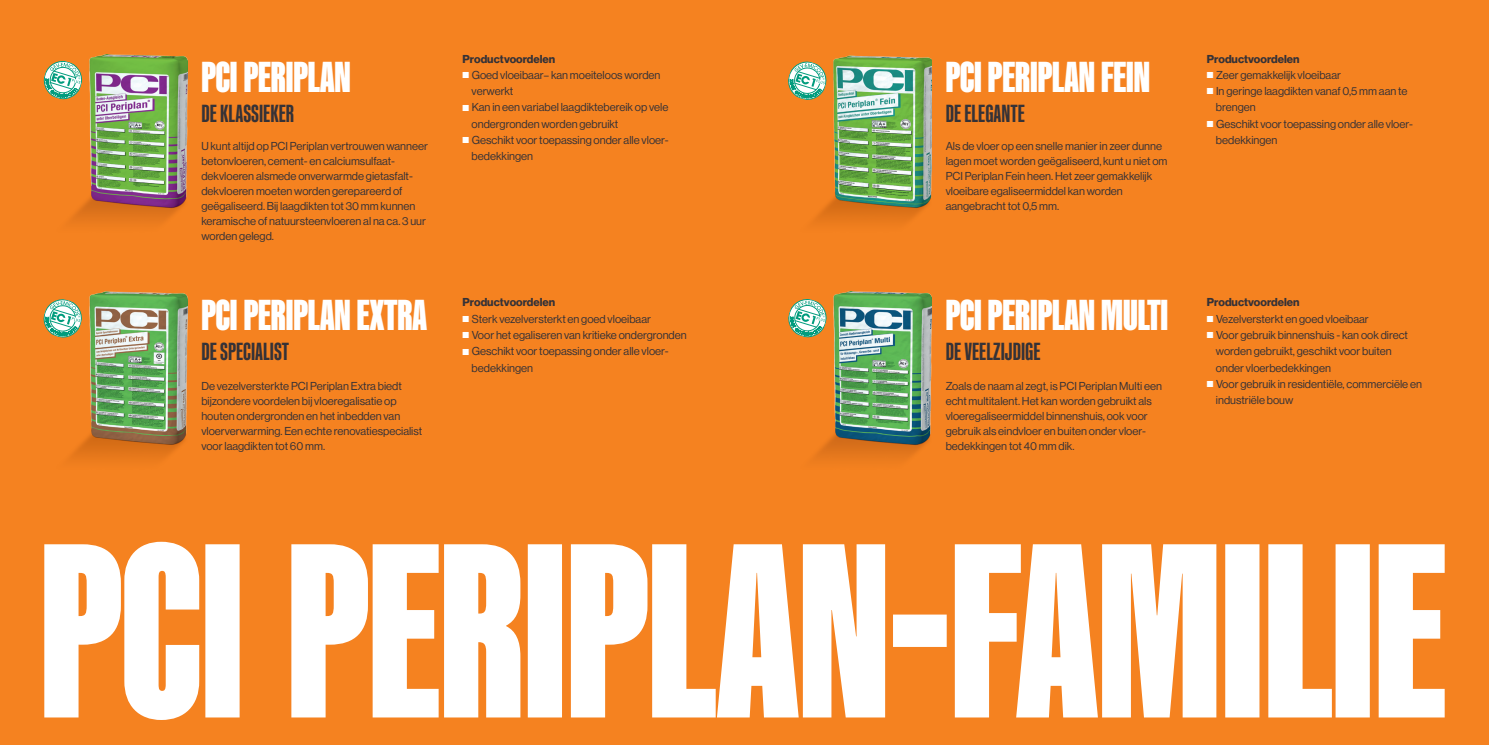
<style>
.page{position:relative;width:1489px;height:745px;background:#fff}
.page>*{position:absolute;margin:0;border:0;box-sizing:border-box;transform-origin:0 0}
.t1{font:900 43.75px "Kaneda Gothic";color:#fff}
.t2{font:700 25px "Kaneda Gothic";color:#353237}
.t3{font:11.25px/15px "Neue Haas Display";color:#353237}
.t4{font:700 11.25px "Neue Haas Display";color:#353237}
.s1{color:#fff}
</style>
<div class="page">
<div style="left:0;top:0;width:1488px;height:744px;background:#f58220"></div>
<img style="left:71px;top:54px;width:116px;height:169px">
<img style="left:71px;top:291px;width:116px;height:169px">
<img style="left:815px;top:55px;width:116px;height:168px">
<img style="left:815px;top:291px;width:116px;height:169px">
<svg style="left:44px;top:541px;width:1400px;height:178px;fill:#fff"></svg>
<svg style="left:788px;top:60px;width:40px;height:41px"></svg>
<svg style="left:788px;top:297px;width:40px;height:42px"></svg>
<svg style="left:43px;top:297px;width:41px;height:42px"></svg>
<svg style="left:43px;top:59px;width:41px;height:42px"></svg>
<p class="t4" style="left:462px;top:52px;width:94px">Productvoordelen</p>
<p class="t3" style="left:471px;top:67px;width:190px;line-height:16.2px;text-indent:-9px"><span class="s1">■</span> Goed vloeibaar– kan moeiteloos worden verwerkt</p>
<p class="t3" style="left:471px;top:99px;width:198px;line-height:16.2px;text-indent:-9px"><span class="s1">■</span> Kan in een variabel laagdiktebereik op vele ondergronden worden gebruikt</p>
<p class="t3" style="left:471px;top:132px;width:198px;line-height:16.2px;text-indent:-9px"><span class="s1">■</span> Geschikt voor toepassing onder alle vloer&shy;bedekkingen</p>
<h1 class="t1" style="left:201px;top:52px;width:151px">PCI PERIPLAN</h1>
<h2 class="t2" style="left:201px;top:99px;width:94px">DE KLASSIEKER</h2>
<h1 class="t1" style="left:945px;top:52px;width:206px">PCI PERIPLAN FEIN</h1>
<h2 class="t2" style="left:945px;top:99px;width:81px">DE ELEGANTE</h2>
<p class="t3" style="left:201px;top:139px;width:228px">U kunt altijd op PCI Periplan vertrouwen wanneer betonvloeren, cement- en calciumsulfaat&shy;dekvloeren alsmede onverwarmde gietasfalt&shy;dekvloeren moeten worden gerepareerd of geëgaliseerd. Bij laagdikten tot 30 mm kunnen keramische of natuursteenvloeren al na ca. 3 uur worden gelegd.</p>
<p class="t3" style="left:945px;top:139px;width:223px">Als de vloer op een snelle manier in zeer dunne lagen moet worden geëgaliseerd, kunt u niet om PCI Periplan Fein heen. Het zeer gemakkelijk vloeibare egaliseermiddel kan worden aangebracht tot 0,5 mm.</p>
<h1 class="t1" style="left:201px;top:290px;width:227px">PCI PERIPLAN EXTRA</h1>
<h2 class="t2" style="left:201px;top:337px;width:89px">DE SPECIALIST</h2>
<p class="t4" style="left:462px;top:296px;width:94px">Productvoordelen</p>
<p class="t3" style="left:462px;top:311px;width:190px"><span class="s1">■</span> Sterk vezelversterkt en goed vloeibaar</p>
<p class="t3" style="left:462px;top:327px;width:226px"><span class="s1">■</span> Voor het egaliseren van kritieke ondergronden</p>
<p class="t3" style="left:471px;top:343px;width:198px;line-height:16.2px;text-indent:-9px"><span class="s1">■</span> Geschikt voor toepassing onder alle vloer&shy;bedekkingen</p>
<h1 class="t1" style="left:945px;top:290px;width:222px">PCI PERIPLAN MULTI</h1>
<h2 class="t2" style="left:945px;top:337px;width:96px">DE VEELZIJDIGE</h2>
<p class="t3" style="left:201px;top:379px;width:222px">De vezelversterkte PCI Periplan Extra biedt bijzondere voordelen bij vloeregalisatie op houten ondergronden en het inbedden van vloerverwarming. Een echte renovatiespecialist voor laagdikten tot 60 mm.</p>
<p class="t3" style="left:945px;top:379px;width:218px">Zoals de naam al zegt, is PCI Periplan Multi een echt multitalent. Het kan worden gebruikt als vloeregaliseermiddel binnenshuis, ook voor gebruik als eindvloer en buiten onder vloer&shy;bedekkingen tot 40 mm dik.</p>
<p class="t4" style="left:1206px;top:52px;width:94px">Productvoordelen</p>
<p class="t3" style="left:1206px;top:67px;width:135px"><span class="s1">■</span> Zeer gemakkelijk vloeibaar</p>
<p class="t3" style="left:1215px;top:83px;width:193px;line-height:16.2px;text-indent:-9px"><span class="s1">■</span> In geringe laagdikten vanaf 0,5 mm aan te brengen</p>
<p class="t3" style="left:1215px;top:116px;width:198px;line-height:16.2px;text-indent:-9px"><span class="s1">■</span> Geschikt voor toepassing onder alle vloer&shy;bedekkingen</p>
<p class="t4" style="left:1206px;top:296px;width:94px">Productvoordelen</p>
<p class="t3" style="left:1206px;top:311px;width:163px"><span class="s1">■</span> Vezelversterkt en goed vloeibaar</p>
<p class="t3" style="left:1215px;top:327px;width:193px;line-height:16.2px;text-indent:-9px"><span class="s1">■</span> Voor gebruik binnenshuis - kan ook direct worden gebruikt, geschikt voor buiten onder vloerbedekkingen</p>
<p class="t3" style="left:1215px;top:375px;width:207px;line-height:16.2px;text-indent:-9px"><span class="s1">■</span> Voor gebruik in residentiële, commerciële en industriële bouw</p>
</div>
